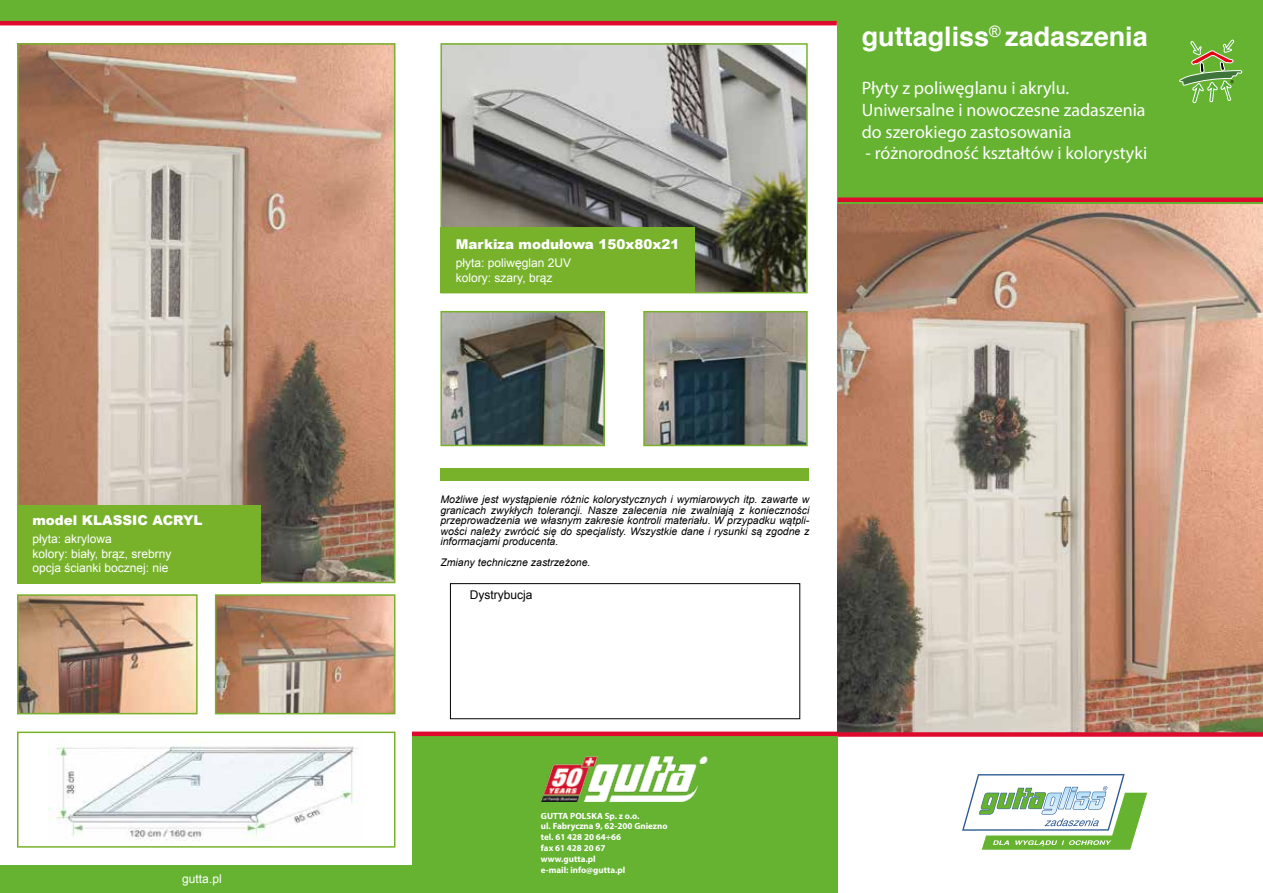
<style>
.page{position:relative;width:1263px;height:893px;background:#fff}
.page>*{position:absolute;margin:0;border:0;box-sizing:border-box;transform-origin:0 0}
.t1{font:700 27px "Helvetica";color:#fff}
.t2{font:18px/21.6px "Myriad Pro";color:#fff}
.t3{font:900 13.5px "Arial";color:#fff}
.t4{font:12px/14.4px "Arial";color:#fff}
.t5{font:12px "Arial";color:#000}
.t6{font:italic 10.5px/10.5px "Arial";color:#000;text-align:justify}
.t7{font:700 9px/10.8px "Myriad Pro";color:#fff}
</style>
<div class="page">
<img style="left:838px;top:204px;width:425px;height:528px">
<svg style="left:962px;top:774px;width:185px;height:76px"></svg>
<img style="left:20px;top:46px;width:372px;height:534px">
<div style="left:17px;top:43px;width:378px;height:540px;border:2px solid #78b22b"></div>
<img style="left:49px;top:745px;width:308px;height:96px">
<div style="left:17px;top:732px;width:378px;height:116px;border:2px solid #78b22b"></div>
<img style="left:443px;top:314px;width:159px;height:129px">
<div style="left:440px;top:311px;width:165px;height:135px;border:2px solid #78b22b"></div>
<img style="left:20px;top:597px;width:175px;height:114px">
<div style="left:17px;top:594px;width:181px;height:120px;border:2px solid #78b22b"></div>
<img style="left:218px;top:597px;width:174px;height:114px">
<div style="left:215px;top:594px;width:180px;height:120px;border:2px solid #78b22b"></div>
<img style="left:646px;top:314px;width:159px;height:129px">
<div style="left:643px;top:311px;width:165px;height:135px;border:2px solid #78b22b"></div>
<img style="left:443px;top:46px;width:362px;height:244px">
<div style="left:440px;top:43px;width:368px;height:250px;border:2px solid #78b22b"></div>
<div style="left:838px;top:0;width:425px;height:204px;background:#65b331"></div>
<div style="left:0;top:0;width:838px;height:22px;background:#65b331"></div>
<hr style="left:838px;top:198px;width:425px;height:4px;background:#de0a2e">
<hr style="left:0;top:21px;width:837px;height:4px;background:#de0a2e">
<svg style="left:1179px;top:39px;width:64px;height:64px"></svg>
<div style="left:0;top:865px;width:412px;height:28px;background:#65b331"></div>
<div style="left:412px;top:735px;width:426px;height:158px;background:#65b331"></div>
<hr style="left:412px;top:732px;width:426px;height:4px;background:#de0a2e">
<div style="left:838px;top:732px;width:425px;height:5px;background:#de0a2e"></div>
<img style="left:541px;top:756px;width:167px;height:46px">
<div style="left:450px;top:583px;width:350px;height:136px;border:1px solid #000"></div>
<div style="left:440px;top:468px;width:369px;height:13px;background:#78b22b"></div>
<div style="left:17px;top:505px;width:243px;height:78px;background:#78b22b"></div>
<div style="left:440px;top:227px;width:255px;height:66px;background:#78b22b"></div>
<p class="t3" style="left:32px;top:510px;width:172px">model KLASSIC ACRYL</p>
<p class="t4" style="left:32px;top:532px;width:141px">płyta: akrylowa<br>kolory: biały, brąz, srebrny opcja ścianki bocznej: nie</p>
<p class="t4" style="left:182px;top:872px;width:41px">gutta.pl</p>
<p class="t3" style="left:456px;top:234px;width:225px">Markiza modułowa 150x80x21</p>
<p class="t4" style="left:456px;top:256px;width:117px">płyta: poliwęglan 2UV kolory: szary, brąz</p>
<h1 class="t1" style="left:862px;top:14px;width:288px">guttagliss<sup>®</sup> zadaszenia</h1>
<h2 class="t2" style="left:862px;top:77px;width:285px">Płyty z poliwęglanu i akrylu.<br>Uniwersalne i nowoczesne zadaszenia do szerokiego zastosowania</h2>
<h2 class="t2" style="left:865px;top:142px;width:283px">- różnorodność kształtów i kolorystyki</h2>
<p class="t6" style="left:440px;top:494px;width:370px">Możliwe jest wystąpienie różnic kolorystycznych i wymiarowych itp. zawarte w granicach zwykłych tolerancji. Nasze zalecenia nie zwalniają z konieczności przeprowadzenia we własnym zakresie kontroli materiału. W przypadku wątpli&shy;wości należy zwrócić się do specjalisty. Wszystkie dane i rysunki są zgodne z informacjami producenta.</p>
<p class="t6" style="left:440px;top:557px;width:151px">Zmiany techniczne zastrzeżone.</p>
<p class="t5" style="left:470px;top:587px;width:64px">Dystrybucja</p>
<p class="t7" style="left:541px;top:810px;width:128px">GUTTA POLSKA Sp. z o.o.<br>ul. Fabryczna 9, 62-200 Gniezno tel. 61 428 20 64÷66<br>fax 61 428 20 67<br>www.gutta.pl<br>e-mail: info@gutta.pl</p>
</div>
